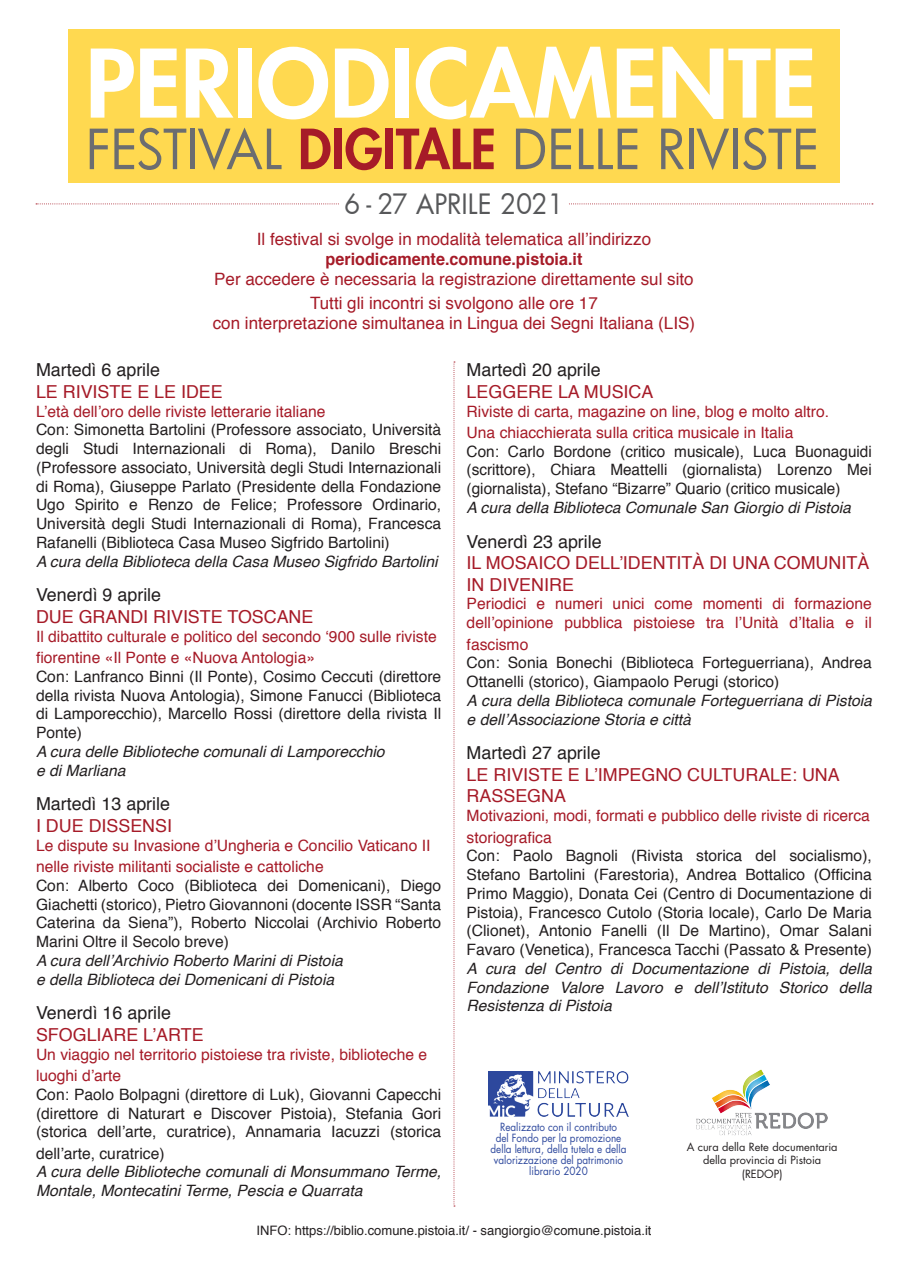
<style>
.page{position:relative;width:908px;height:1276px;background:#fff}
.page>*{position:absolute;margin:0;border:0;box-sizing:border-box;transform-origin:0 0}
.t1{font:800 91.6px "Futura Std";color:#fff}
.t2{font:53.8px "Futura";letter-spacing:-.005em;color:#6c6d70;scale:.96 1}
.t3{font:27.4px "Futura";color:#57585a;scale:.96 1}
.t4{font:17.9px/21.4px "Helvetica";color:#a61b28}
.t5{font:17.9px "Helvetica";color:#231f20}
.t6{font:17px "Helvetica";color:#a61b28}
.t7{font:700 17px "Helvetica";color:#a61b28;scale:.95 1}
.t8{font:15.6px/18.7px "Helvetica";color:#231f20;text-align:justify}
.t9{font:15.6px/21.4px "Helvetica";color:#a61b28}
.t10{font:italic 15.6px/18.7px "Helvetica";color:#231f20}
.t11{font:13px "Helvetica";color:#231f20}
.t12{font:11px/11px "Futura Std";color:#2d489d;text-align:center;scale:.9 1}
.t13{font:11px "Futura Std";color:#231f20}
.s1{font-family:"Futura Std";font-weight:800;color:#a61b28}
</style>
<div class="page">
<div style="left:68px;top:29px;width:771px;height:153px;background:#ffd950"></div>
<img style="left:696px;top:1069px;width:131px;height:66px">
<svg style="left:453px;top:361px;width:2px;height:845px"></svg>
<svg style="left:36px;top:203px;width:836px;height:1px"></svg>
<div style="left:340px;top:193px;width:227px;height:21px;background:#fff"></div>
<img style="left:488px;top:1071px;width:140px;height:45px">
<p class="t1" style="left:86px;top:26px;width:731px">PERIODICAMENTE</p>
<p class="t2" style="left:86px;top:113px;width:765px">FESTIVAL <span class="s1">DIGITALE</span> DELLE RIVISTE</p>
<p class="t3" style="left:344px;top:186px;width:230px">6 - 27 APRILE 2021</p>
<p class="t6" style="left:257px;top:225px;width:395px">Il festival si svolge in modalità telematica all’indirizzo</p>
<p class="t7" style="left:325px;top:245px;width:272px">periodicamente.comune.pistoia.it</p>
<p class="t6" style="left:214px;top:266px;width:481px">Per accedere è necessaria la registrazione direttamente sul sito</p>
<p class="t6" style="left:310px;top:290px;width:289px">Tutti gli incontri si svolgono alle ore 17</p>
<p class="t6" style="left:213px;top:310px;width:483px">con interpretazione simultanea in Lingua dei Segni Italiana (LIS)</p>
<p class="t5" style="left:36px;top:356px;width:126px">Martedì 6 aprile</p>
<p class="t4" style="left:36px;top:381px;width:188px">LE RIVISTE E LE IDEE</p>
<p class="t9" style="left:36px;top:401px;width:291px">L’età dell’oro delle riviste letterarie italiane</p>
<p class="t8" style="left:36px;top:421px;width:406px">Con: Simonetta Bartolini (Professore associato, Università degli Studi Internazionali di Roma), Danilo Breschi (Professore associato, Università degli Studi Internazionali di Roma), Giuseppe Parlato (Presidente della Fondazione Ugo Spirito e Renzo de Felice; Professore Ordinario, Università degli Studi Internazionali di Roma), Francesca Rafanelli (Biblioteca Casa Museo Sigfrido Bartolini)</p>
<p class="t10" style="left:36px;top:552px;width:403px">A cura della Biblioteca della Casa Museo Sigfrido Bartolini</p>
<p class="t5" style="left:36px;top:581px;width:127px">Venerdì 9 aprile</p>
<p class="t4" style="left:36px;top:606px;width:279px">DUE GRANDI RIVISTE TOSCANE</p>
<p class="t9" style="left:36px;top:626px;width:402px">Il dibattito culturale e politico del secondo ‘900 sulle riviste fiorentine «Il Ponte e «Nuova Antologia»</p>
<p class="t8" style="left:36px;top:667px;width:406px">Con: Lanfranco Binni (Il Ponte), Cosimo Ceccuti (direttore della rivista Nuova Antologia), Simone Fanucci (Biblioteca di Lamporecchio), Marcello Rossi (direttore della rivista Il Ponte)</p>
<p class="t10" style="left:36px;top:742px;width:350px">A cura delle Biblioteche comunali di Lamporecchio</p>
<p class="t10" style="left:36px;top:761px;width:91px">e di Marliana</p>
<p class="t5" style="left:36px;top:790px;width:135px">Martedì 13 aprile</p>
<p class="t4" style="left:36px;top:815px;width:137px">I DUE DISSENSI</p>
<p class="t9" style="left:36px;top:835px;width:395px">Le dispute su Invasione d’Ungheria e Concilio Vaticano II nelle riviste militanti socialiste e cattoliche</p>
<p class="t8" style="left:36px;top:876px;width:406px">Con: Alberto Coco (Biblioteca dei Domenicani), Diego Giachetti (storico), Pietro Giovannoni (docente ISSR “Santa Caterina da Siena”), Roberto Niccolai (Archivio Roberto Marini Oltre il Secolo breve)</p>
<p class="t10" style="left:36px;top:951px;width:308px">A cura dell’Archivio Roberto Marini di Pistoia</p>
<p class="t10" style="left:36px;top:970px;width:299px">e della Biblioteca dei Domenicani di Pistoia</p>
<p class="t5" style="left:36px;top:999px;width:136px">Venerdì 16 aprile</p>
<p class="t4" style="left:36px;top:1024px;width:169px">SFOGLIARE L’ARTE</p>
<p class="t9" style="left:36px;top:1044px;width:392px">Un viaggio nel territorio pistoiese tra riviste, biblioteche e luoghi d’arte</p>
<p class="t8" style="left:36px;top:1085px;width:406px">Con: Paolo Bolpagni (direttore di Luk), Giovanni Capecchi (direttore di Naturart e Discover Pistoia), Stefania Gori (storica dell’arte, curatrice), Annamaria Iacuzzi (storica</p>
<p class="t8" style="left:36px;top:1144px;width:130px">dell’arte, curatrice)</p>
<p class="t10" style="left:36px;top:1163px;width:406px">A cura delle Biblioteche comunali di Monsummano Terme,<br>Montale, Montecatini Terme, Pescia e Quarrata</p>
<p class="t5" style="left:466px;top:356px;width:135px">Martedì 20 aprile</p>
<p class="t4" style="left:466px;top:381px;width:188px">LEGGERE LA MUSICA</p>
<p class="t9" style="left:466px;top:401px;width:364px">Riviste di carta, magazine on line, blog e molto altro.</p>
<p class="t9" style="left:466px;top:422px;width:328px">Una chiacchierata sulla critica musicale in Italia</p>
<p class="t8" style="left:466px;top:442px;width:406px">Con: Carlo Bordone (critico musicale), Luca Buonaguidi (scrittore), Chiara Meattelli (giornalista) Lorenzo Mei (giornalista), Stefano “Bizarre” Quario (critico musicale)</p>
<p class="t10" style="left:466px;top:498px;width:385px">A cura della Biblioteca Comunale San Giorgio di Pistoia</p>
<p class="t5" style="left:466px;top:528px;width:136px">Venerdì 23 aprile</p>
<p class="t4" style="left:466px;top:553px;width:404px">IL MOSAICO DELL’IDENTITÀ DI UNA COMUNITÀ<br>IN DIVENIRE</p>
<p class="t9" style="left:466px;top:595px;width:406px;line-height:18.7px">Periodici e numeri unici come momenti di formazione dell’opinione pubblica pistoiese tra l’Unità d’Italia e il</p>
<p class="t9" style="left:466px;top:634px;width:63px">fascismo</p>
<p class="t8" style="left:466px;top:654px;width:406px">Con: Sonia Bonechi (Biblioteca Forteguerriana), Andrea<br>Ottanelli (storico), Giampaolo Perugi (storico)</p>
<p class="t10" style="left:466px;top:691px;width:406px">A cura della Biblioteca comunale Forteguerriana di Pistoia e dell’Associazione Storia e città</p>
<p class="t5" style="left:466px;top:739px;width:135px">Martedì 27 aprile</p>
<p class="t4" style="left:466px;top:764px;width:374px">LE RIVISTE E L’IMPEGNO CULTURALE: UNA<br>RASSEGNA</p>
<p class="t9" style="left:466px;top:805px;width:404px">Motivazioni, modi, formati e pubblico delle riviste di ricerca storiografica</p>
<p class="t8" style="left:466px;top:847px;width:406px">Con: Paolo Bagnoli (Rivista storica del socialismo), Stefano Bartolini (Farestoria), Andrea Bottalico (Officina Primo Maggio), Donata Cei (Centro di Documentazione di Pistoia), Francesco Cutolo (Storia locale), Carlo De Maria (Clionet), Antonio Fanelli (Il De Martino), Omar Salani Favaro (Venetica), Francesca Tacchi (Passato &amp; Presente)</p>
<p class="t10" style="left:466px;top:959px;width:406px;text-align:justify">A cura del Centro di Documentazione di Pistoia, della Fondazione Valore Lavoro e dell’Istituto Storico della Resistenza di Pistoia</p>
<p class="t12" style="left:490px;top:1121px;width:152px">Realizzato con il contributo<br>del Fondo per la promozione della lettura, della tutela e della valorizzazione del patrimonio librario 2020</p>
<p class="t13" style="left:686px;top:1140px;width:152px">A cura della Rete documentaria</p>
<p class="t13" style="left:702px;top:1153px;width:120px">della provincia di Pistoia</p>
<p class="t13" style="left:741px;top:1166px;width:42px">(REDOP)</p>
<p class="t11" style="left:256px;top:1220px;width:396px">INFO: https://biblio.comune.pistoia.it/ - sangiorgio@comune.pistoia.it</p>
</div>
